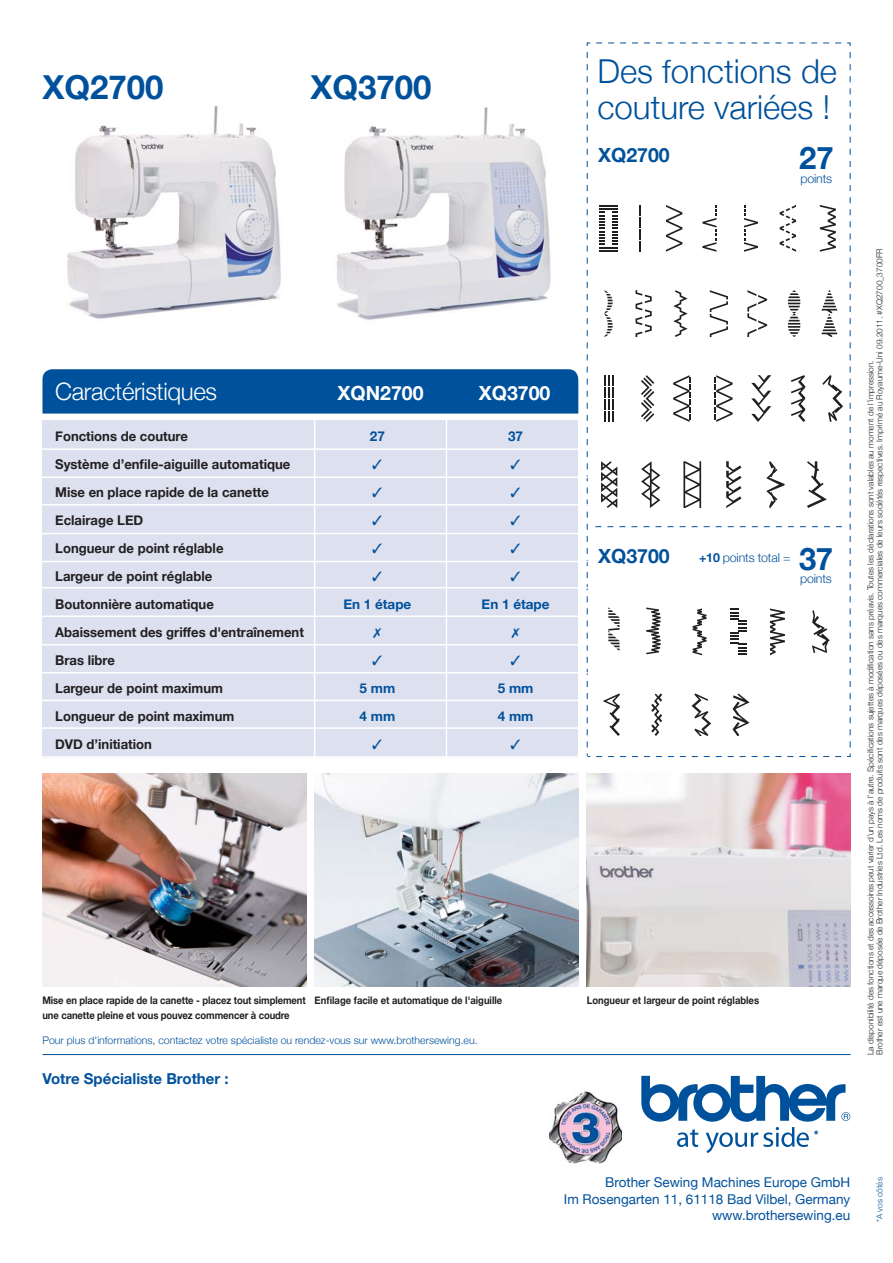
<style>
.page{position:relative;width:893px;height:1263px;background:#fff}
.page>*{position:absolute;margin:0;border:0;box-sizing:border-box;transform-origin:0 0}
.t1{font:300 33px/36px "Helvetica Neue";color:#00519c}
.t2{font:700 33px "Helvetica Neue";color:#00519c}
.t3{font:700 31.05px "Helvetica Neue";color:#00519c}
.t4{font:300 24px "Helvetica Neue";letter-spacing:-.015em;color:#fff}
.t5{font:700 19.5px "Helvetica Neue";color:#fff}
.t6{font:700 19.5px "Helvetica Neue";color:#00519c}
.t7{font:700 15px "Helvetica Neue";color:#00519c}
.t8{font:700 13.5px/28px "Helvetica Neue";color:#231f20}
.t9{font:13.5px/16.5px "Helvetica Neue";color:#00519c;text-align:right}
.t10{font:700 13.5px/28px "Helvetica Neue";color:#00519c}
.t11{font:13.5px/28px "Zapf Dingbats ITC";color:#00519c;text-align:justify}
.t12{font:300 12.45px "Helvetica Neue";letter-spacing:-.015em;color:#00519c}
.t13{font:700 12px "Helvetica Neue";color:#00519c}
.t14{font:700 10.5px/15px "Helvetica Neue";letter-spacing:-.01em;color:#231f20;scale:.9 1}
.t15{font:300 10.5px "Helvetica Neue";color:#00519c}
.t16{font:300 8.25px/9px "Helvetica Neue";color:#231f20}
.t17{font:300 8.25px "Helvetica Neue";color:#00519c}
.s1{font-weight:700}
</style>
<div class="page">
<img style="left:42px;top:774px;width:264px;height:213px">
<img style="left:315px;top:774px;width:263px;height:213px">
<img style="left:587px;top:774px;width:263px;height:213px">
<img style="left:337px;top:107px;width:214px;height:213px">
<img style="left:67px;top:106px;width:214px;height:213px">
<div style="left:42px;top:420px;width:536px;height:337px;background:#dce0ef"></div>
<hr style="left:314px;top:415px;width:1px;height:346px;background:#fff">
<hr style="left:446px;top:415px;width:1px;height:350px;background:#fff">
<hr style="left:19px;top:448px;width:569px;height:2px;background:#fff">
<hr style="left:19px;top:476px;width:569px;height:2px;background:#fff">
<hr style="left:19px;top:504px;width:569px;height:2px;background:#fff">
<hr style="left:19px;top:533px;width:569px;height:1px;background:#fff">
<hr style="left:19px;top:561px;width:569px;height:1px;background:#fff">
<hr style="left:19px;top:587px;width:569px;height:2px;background:#fff">
<hr style="left:19px;top:615px;width:569px;height:2px;background:#fff">
<hr style="left:19px;top:644px;width:569px;height:1px;background:#fff">
<hr style="left:19px;top:672px;width:569px;height:2px;background:#fff">
<hr style="left:19px;top:700px;width:569px;height:1px;background:#fff">
<hr style="left:19px;top:727px;width:569px;height:2px;background:#fff">
<hr style="left:19px;top:756px;width:569px;height:2px;background:#fff">
<div style="left:42px;top:369px;width:536px;height:45px;background:#00519c"></div>
<svg style="left:586px;top:42px;width:265px;height:715px"></svg>
<svg style="left:641px;top:1076px;width:209px;height:77px"></svg>
<hr style="left:42px;top:1054px;width:808px;height:1px;background:#00519c">
<img style="left:549px;top:1091px;width:73px;height:72px">
<h1 class="t2" style="left:42px;top:67px;width:123px">XQ2700</h1>
<h1 class="t2" style="left:310px;top:67px;width:123px">XQ3700</h1>
<h1 class="t1" style="left:597px;top:52px;width:241px">Des fonctions de couture variées !</h1>
<h3 class="t6" style="left:598px;top:143px;width:73px">XQ2700</h3>
<h2 class="t3" style="left:799px;top:139px;width:36px">27</h2>
<h3 class="t12" style="left:800px;top:171px;width:33px">points</h3>
<h3 class="t4" style="left:55px;top:377px;width:163px">Caractéristiques</h3>
<h3 class="t5" style="left:338px;top:381px;width:87px">XQN2700</h3>
<h3 class="t5" style="left:479px;top:381px;width:73px">XQ3700</h3>
<p class="t8" style="left:55px;top:422px;width:250px">Fonctions de couture<br>Système d’enfile-aiguille automatique<br>Mise en place rapide de la canette<br>Eclairage LED<br>Longueur de point réglable<br>Largeur de point réglable<br>Boutonnière automatique<br>Abaissement des griffes d'entraînement<br>Bras libre<br>Largeur de point maximum<br>Longueur de point maximum<br>DVD d’initiation</p>
<h3 class="t10" style="left:370px;top:422px;width:17px">27</h3>
<h3 class="t11" style="left:372px;top:451px;width:12px">✓ ✓ ✓ ✓ ✓</h3>
<h3 class="t10" style="left:343px;top:590px;width:70px">En 1 étape</h3>
<h3 class="t10" style="left:359px;top:674px;width:37px">5 mm<br>4 mm</h3>
<h3 class="t10" style="left:508px;top:422px;width:17px">37</h3>
<h3 class="t11" style="left:510px;top:451px;width:12px">✓ ✓ ✓ ✓ ✓</h3>
<h3 class="t10" style="left:482px;top:590px;width:70px">En 1 étape</h3>
<h3 class="t10" style="left:498px;top:674px;width:37px">5 mm<br>4 mm</h3>
<h3 class="t6" style="left:598px;top:544px;width:73px">XQ3700</h3>
<h3 class="t12" style="left:699px;top:550px;width:93px"><span class="s1">+10</span> points total =</h3>
<h2 class="t3" style="left:799px;top:539px;width:36px">37</h2>
<h3 class="t12" style="left:800px;top:571px;width:33px">points</h3>
<p class="t14" style="left:42px;top:992px;width:294px">Mise en place rapide de la canette - placez tout simplement une canette pleine et vous pouvez commencer à coudre</p>
<p class="t14" style="left:315px;top:992px;width:210px">Enfilage facile et automatique de l'aiguille</p>
<p class="t14" style="left:587px;top:992px;width:193px">Longueur et largeur de point réglables</p>
<p class="t15" style="left:42px;top:1034px;width:437px">Pour plus d'informations, contactez votre spécialiste ou rendez-vous sur www.brothersewing.eu.</p>
<h3 class="t7" style="left:42px;top:1070px;width:188px">Votre Spécialiste Brother :</h3>
<p class="t16" style="left:866px;top:1055px;width:808px;rotate:-90deg">La disponibilité des fonctions et des accessoires peut varier d’un pays à l’autre. Spécifications sujettes à modification sans préavis. Toutes les déclarations sont valables au moment de l’impression.<br>Brother est une marque déposée de Brother Industries Ltd. Les noms de produits sont des marques déposées ou des marques commerciales de leurs sociétés respectives. Imprimé au Royaume-Uni 09.2011. #XQ2700_3700FR</p>
<h3 class="t13" style="left:814px;top:1128px;width:6px">*</h3>
<h3 class="t9" style="left:564px;top:1174px;width:288px">Brother Sewing Machines Europe GmbH<br>Im Rosengarten 11, 61118 Bad Vilbel, Germany www.brothersewing.eu</h3>
<p class="t17" style="left:874px;top:1222px;width:46px;rotate:-90deg">*A vos côtés</p>
</div>
